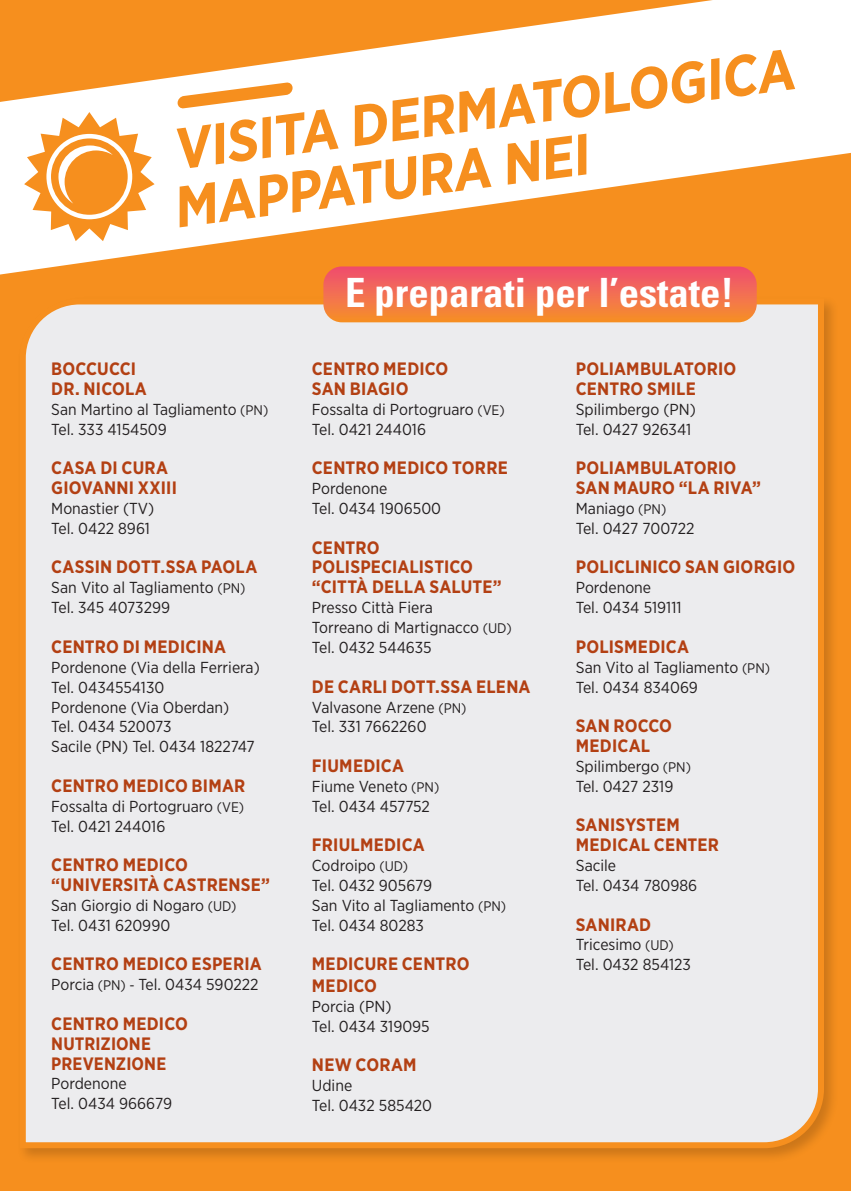
<style>
.page{position:relative;width:851px;height:1191px;background:#fff}
.page>*{position:absolute;margin:0;border:0;box-sizing:border-box;transform-origin:0 0}
.t1{font:700 57.8px/58.4px "Gotham Narrow";color:#f68f1e}
.t2{font:700 condensed 40.2px "Univers LT Std";color:#fff}
.t3{font:700 18px/19.8px "Gotham Narrow";letter-spacing:.01em;color:#b34013}
.t4{font:16px/20px "Gotham Narrow";color:#231f20}
.s1{font-size:14px}
</style>
<div class="page">
<div style="left:0;top:0;width:850px;height:1191px;background:#f68f1e"></div>
<div style="left:17px;top:295px;width:822px;height:869px;background:#231f20;opacity:.2"></div>
<div style="left:17px;top:295px;width:809px;height:856px;background:#ececee"></div>
<svg style="left:323px;top:274px;width:433px;height:48px;background:#f2734b"></svg>
<svg style="left:0;top:0;width:850px;height:274px;fill:#fff"></svg>
<svg style="left:177px;top:82px;width:115px;height:27px"></svg>
<svg style="left:24px;top:112px;width:130px;height:129px"></svg>
<p class="t1" style="left:162px;top:119px;width:634px;rotate:-7deg">VISITA DERMATOLOGICA<br>MAPPATURA NEI</p>
<p class="t3" style="left:51px;top:359px;width:97px">BOCCUCCI<br>DR. NICOLA</p>
<p class="t4" style="left:51px;top:399px;width:218px">San Martino al Tagliamento <span class="s1">(PN)<br></span>Tel. 333 4154509</p>
<p class="t3" style="left:51px;top:458px;width:127px">CASA DI CURA<br>GIOVANNI XXIII</p>
<p class="t4" style="left:51px;top:498px;width:105px">Monastier (TV)<br>Tel. 0422 8961</p>
<p class="t3" style="left:51px;top:557px;width:207px">CASSIN DOTT.SSA PAOLA</p>
<p class="t4" style="left:51px;top:577px;width:196px">San Vito al Tagliamento <span class="s1">(PN)<br></span>Tel. 345 4073299</p>
<p class="t3" style="left:51px;top:636px;width:176px">CENTRO DI MEDICINA</p>
<p class="t4" style="left:51px;top:656px;width:210px">Pordenone (Via della Ferriera)<br>Tel. 0434554130<br>Pordenone (Via Oberdan)<br>Tel. 0434 520073<br>Sacile (PN) Tel. 0434 1822747</p>
<p class="t3" style="left:51px;top:775px;width:195px">CENTRO MEDICO BIMAR</p>
<p class="t4" style="left:51px;top:795px;width:194px">Fossalta di Portogruaro <span class="s1">(VE)<br></span>Tel. 0421 244016</p>
<p class="t3" style="left:51px;top:854px;width:220px">CENTRO MEDICO “UNIVERSITÀ CASTRENSE”</p>
<p class="t4" style="left:51px;top:895px;width:187px">San Giorgio di Nogaro <span class="s1">(UD)<br></span>Tel. 0431 620990</p>
<p class="t3" style="left:51px;top:954px;width:212px">CENTRO MEDICO ESPERIA</p>
<p class="t4" style="left:51px;top:974px;width:209px">Porcia <span class="s1">(PN) -</span> Tel. 0434 590222</p>
<p class="t3" style="left:51px;top:1013px;width:138px">CENTRO MEDICO<br>NUTRIZIONE<br>PREVENZIONE</p>
<p class="t4" style="left:51px;top:1073px;width:122px">Pordenone<br>Tel. 0434 966679</p>
<p class="t2" style="left:345px;top:268px;width:390px">E preparati per l’estate!</p>
<p class="t3" style="left:312px;top:359px;width:138px">CENTRO MEDICO<br>SAN BIAGIO</p>
<p class="t4" style="left:312px;top:399px;width:194px">Fossalta di Portogruaro <span class="s1">(VE)<br></span>Tel. 0421 244016</p>
<p class="t3" style="left:312px;top:458px;width:197px">CENTRO MEDICO TORRE</p>
<p class="t4" style="left:312px;top:478px;width:131px">Pordenone<br>Tel. 0434 1906500</p>
<p class="t3" style="left:312px;top:537px;width:191px">CENTRO<br>POLISPECIALISTICO “CITTÀ DELLA SALUTE”</p>
<p class="t4" style="left:312px;top:597px;width:201px">Presso Città Fiera<br>Torreano di Martignacco <span class="s1">(UD)<br></span>Tel. 0432 544635</p>
<p class="t3" style="left:312px;top:676px;width:220px">DE CARLI DOTT.SSA ELENA</p>
<p class="t4" style="left:312px;top:696px;width:156px">Valvasone Arzene <span class="s1">(PN)<br></span>Tel. 331 7662260</p>
<p class="t3" style="left:312px;top:755px;width:94px">FIUMEDICA</p>
<p class="t4" style="left:312px;top:776px;width:129px">Fiume Veneto <span class="s1">(PN)<br></span>Tel. 0434 457752</p>
<p class="t3" style="left:312px;top:835px;width:114px">FRIULMEDICA</p>
<p class="t4" style="left:312px;top:855px;width:196px">Codroipo <span class="s1">(UD)<br></span>Tel. 0432 905679<br>San Vito al Tagliamento <span class="s1">(PN)<br></span>Tel. 0434 80283</p>
<p class="t3" style="left:312px;top:953px;width:159px;line-height:21.6px">MEDICURE CENTRO<br>MEDICO</p>
<p class="t4" style="left:312px;top:995px;width:119px">Porcia (PN)<br>Tel. 0434 319095</p>
<p class="t3" style="left:312px;top:1054px;width:106px">NEW CORAM</p>
<p class="t4" style="left:312px;top:1075px;width:122px">Udine<br>Tel. 0432 585420</p>
<p class="t3" style="left:575px;top:359px;width:162px">POLIAMBULATORIO<br>CENTRO SMILE</p>
<p class="t4" style="left:575px;top:399px;width:121px">Spilimbergo (PN)<br>Tel. 0427 926341</p>
<p class="t3" style="left:575px;top:458px;width:187px">POLIAMBULATORIO<br>SAN MAURO “LA RIVA”</p>
<p class="t4" style="left:575px;top:498px;width:120px">Maniago <span class="s1">(PN)<br></span>Tel. 0427 700722</p>
<p class="t3" style="left:575px;top:557px;width:221px">POLICLINICO SAN GIORGIO</p>
<p class="t4" style="left:575px;top:577px;width:107px">Pordenone<br>Tel. 0434 519111</p>
<p class="t3" style="left:575px;top:636px;width:115px">POLISMEDICA</p>
<p class="t4" style="left:575px;top:656px;width:196px">San Vito al Tagliamento <span class="s1">(PN)<br></span>Tel. 0434 834069</p>
<p class="t3" style="left:575px;top:715px;width:98px">SAN ROCCO<br>MEDICAL</p>
<p class="t4" style="left:575px;top:756px;width:117px">Spilimbergo <span class="s1">(PN)<br></span>Tel. 0427 2319</p>
<p class="t3" style="left:575px;top:815px;width:145px">SANISYSTEM<br>MEDICAL CENTER</p>
<p class="t4" style="left:575px;top:855px;width:123px">Sacile<br>Tel. 0434 780986</p>
<p class="t3" style="left:575px;top:914px;width:77px">SANIRAD</p>
<p class="t4" style="left:575px;top:934px;width:117px">Tricesimo <span class="s1">(UD)<br></span>Tel. 0432 854123</p>
</div>
